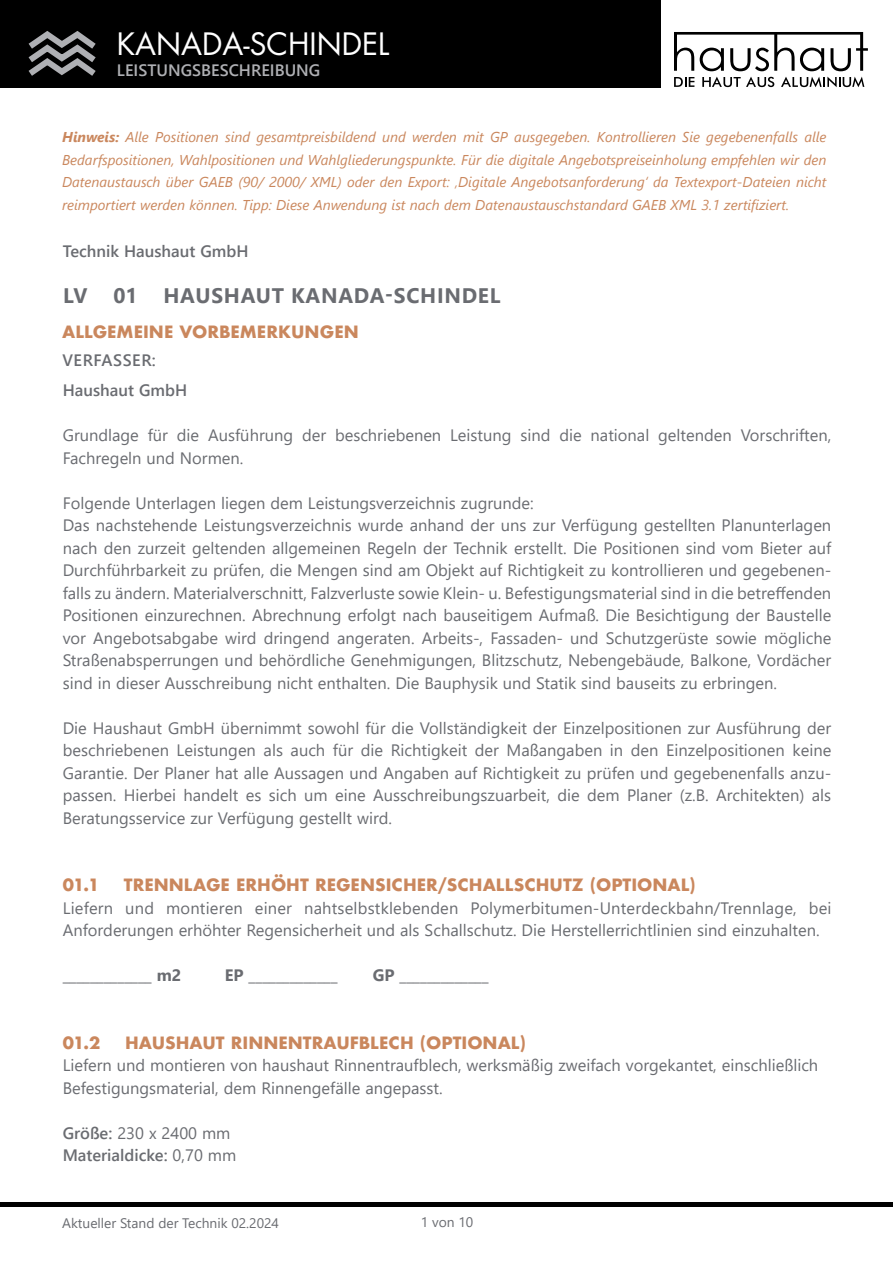
<style>
.page{position:relative;width:893px;height:1263px;background:#fff}
.page>*{position:absolute;margin:0;border:0;box-sizing:border-box;transform-origin:0 0}
.t1{font:30px "Futura";color:#fff}
.t2{font:700 21px "Segoe UI";letter-spacing:.035em;color:#6a6c71}
.t3{font:16.5px/22.5px "Segoe UI";color:#6a6c71}
.t4{font:700 16.5px "Futura";color:#ca875d}
.t5{font:600 16.5px/22.5px "Segoe UI";color:#6a6c71}
.t6{font:700 16.5px "Segoe UI";color:#6a6c71}
.t7{font:600 16.5px "Segoe UI";color:#afb0b4}
.t8{font:600 16.5px "Segoe UI";letter-spacing:.035em;color:#6a6c71}
.t9{font:italic 14.25px/22.5px "Segoe UI";color:#ca875d;text-align:justify}
.t10{font:13.8px "Segoe UI";color:#6a6c71}
.s1{font-weight:700}
.s2{font-weight:400}
</style>
<div class="page">
<div style="left:1px;top:0;width:660px;height:87px;background:#000"></div>
<svg style="left:28px;top:31px;width:68px;height:45px"></svg>
<svg style="left:674px;top:32px;width:194px;height:39px"></svg>
<svg style="left:674px;top:77px;width:20px;height:10px"></svg>
<svg style="left:781px;top:77px;width:83px;height:10px"></svg>
<svg style="left:702px;top:77px;width:72px;height:10px"></svg>
<hr style="left:0;top:1202px;width:893px;height:4px;background:#000">
<h1 class="t1" style="left:117px;top:23px;width:274px">KANADA-SCHINDEL</h1>
<p class="t7" style="left:117px;top:55px;width:205px">LEISTUNGSBESCHREIBUNG</p>
<p class="t9" style="left:62px;top:124px;width:766px"><span class="s1">Hinweis:</span> Alle Positionen sind gesamtpreisbildend und werden mit GP ausgegeben. Kontrollieren Sie gegebenenfalls alle Bedarfspositionen, Wahlpositionen und Wahlgliederungspunkte. Für die digitale Angebotspreiseinholung empfehlen wir den Datenaustausch über GAEB (90/ 2000/ XML) oder den Export: ‚Digitale Angebotsanforderung‘ da Textexport-Dateien nicht reimportiert werden können. Tipp: Diese Anwendung ist nach dem Datenaustauschstandard GAEB XML 3.1 zertifiziert.</p>
<p class="t5" style="left:63px;top:239px;width:187px">Technik Haushaut GmbH</p>
<p class="t2" style="left:63px;top:275px;width:439px">LV 01 HAUSHAUT KANADA-SCHINDEL</p>
<p class="t4" style="left:62px;top:320px;width:298px">ALLGEMEINE VORBEMERKUNGEN</p>
<p class="t8" style="left:62px;top:345px;width:95px">VERFASSER:</p>
<p class="t5" style="left:63px;top:378px;width:126px">Haushaut GmbH</p>
<p class="t3" style="left:63px;top:423px;width:770px">Grundlage für die Ausführung der beschriebenen Leistung sind die national geltenden Vorschriften,<br>Fachregeln und Normen.</p>
<p class="t3" style="left:63px;top:490px;width:770px">Folgende Unterlagen liegen dem Leistungsverzeichnis zugrunde:<br>Das nachstehende Leistungsverzeichnis wurde anhand der uns zur Verfügung gestellten Planunterlagen nach den zurzeit geltenden allgemeinen Regeln der Technik erstellt. Die Positionen sind vom Bieter auf Durchführbarkeit zu prüfen, die Mengen sind am Objekt auf Richtigkeit zu kontrollieren und gegebenen&shy;falls zu ändern. Materialverschnitt, Falzverluste sowie Klein- u. Befestigungsmaterial sind in die betreffenden Positionen einzurechnen. Abrechnung erfolgt nach bauseitigem Aufmaß. Die Besichtigung der Baustelle vor Angebotsabgabe wird dringend angeraten. Arbeits-, Fassaden- und Schutzgerüste sowie mögliche Straßenabsperrungen und behördliche Genehmigungen, Blitzschutz, Nebengebäude, Balkone, Vordächer sind in dieser Ausschreibung nicht enthalten. Die Bauphysik und Statik sind bauseits zu erbringen.</p>
<p class="t3" style="left:63px;top:715px;width:770px;text-align:justify">Die Haushaut GmbH übernimmt sowohl für die Vollständigkeit der Einzelpositionen zur Ausführung der beschriebenen Leistungen als auch für die Richtigkeit der Maßangaben in den Einzelpositionen keine Garantie. Der Planer hat alle Aussagen und Angaben auf Richtigkeit zu prüfen und gegebenenfalls anzu&shy;passen. Hierbei handelt es sich um eine Ausschreibungszuarbeit, die dem Planer (z.B. Architekten) als Beratungsservice zur Verfügung gestellt wird.</p>
<p class="t4" style="left:63px;top:873px;width:38px">01.1</p>
<p class="t4" style="left:124px;top:873px;width:573px">TRENNLAGE ERHÖHT REGENSICHER/SCHALLSCHUTZ (OPTIONAL)</p>
<p class="t3" style="left:63px;top:895px;width:770px">Liefern und montieren einer nahtselbstklebenden Polymerbitumen-Unterdeckbahn/Trennlage, bei<br>Anforderungen erhöhter Regensicherheit und als Schallschutz. Die Herstellerrichtlinien sind einzuhalten.</p>
<p class="t6" style="left:63px;top:960px;width:120px">_____________ m2</p>
<p class="t6" style="left:225px;top:960px;width:114px">EP _____________</p>
<p class="t6" style="left:373px;top:960px;width:117px">GP _____________</p>
<p class="t4" style="left:63px;top:1031px;width:39px">01.2</p>
<p class="t4" style="left:125px;top:1031px;width:402px">HAUSHAUT RINNENTRAUFBLECH (OPTIONAL)</p>
<p class="t3" style="left:63px;top:1053px;width:757px">Liefern und montieren von haushaut Rinnentraufblech, werksmäßig zweifach vorgekantet, einschließlich<br>Befestigungsmaterial, dem Rinnengefälle angepasst.</p>
<p class="t5" style="left:63px;top:1120px;width:175px">Größe: <span class="s2">230 x 2400 mm<br></span>Materialdicke: <span class="s2">0,70 mm</span></p>
<p class="t10" style="left:62px;top:1210px;width:218px">Aktueller Stand der Technik 02.2024</p>
<p class="t10" style="left:421px;top:1209px;width:54px">1 von 10</p>
</div>
